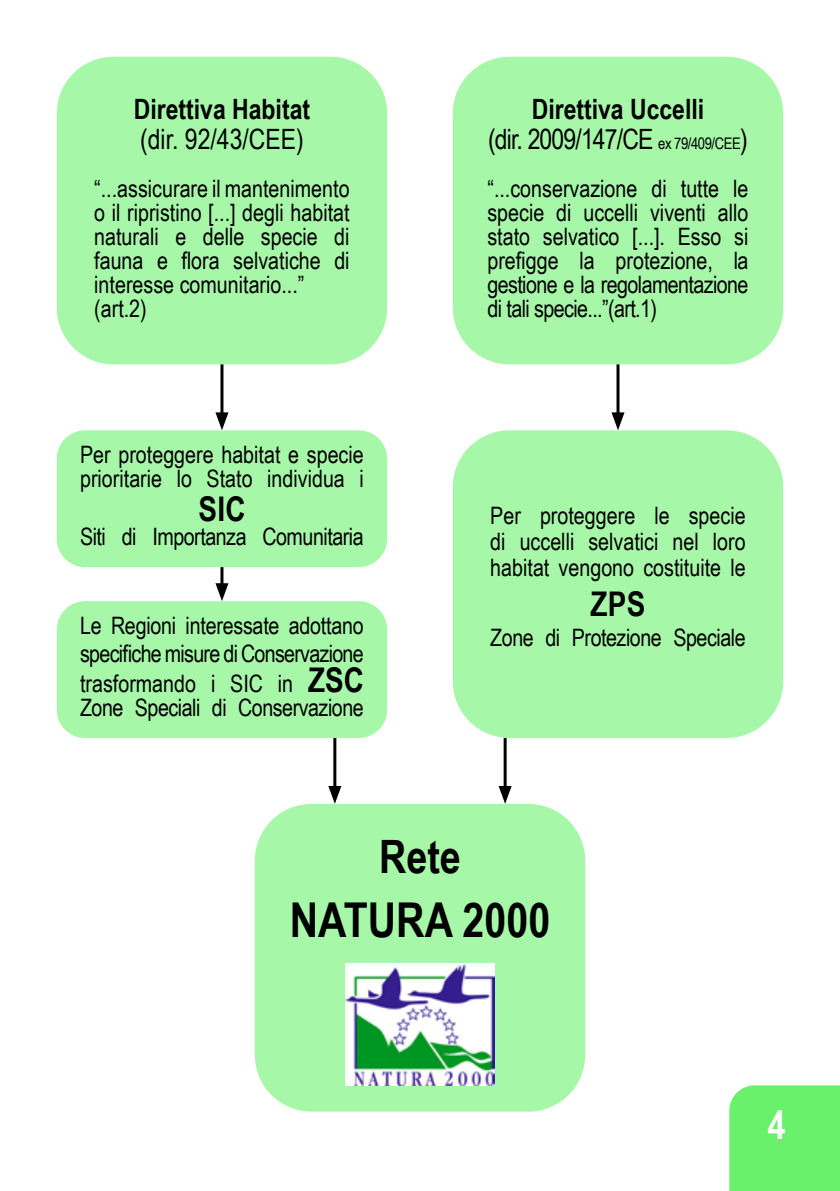
<style>
.page{position:relative;width:840px;height:1191px;background:#fff}
.page>*{position:absolute;margin:0;border:0;box-sizing:border-box;transform-origin:0 0}
.t1{font:700 48px "Arial Narrow";color:#000}
.t2{font:700 46px "Arial Narrow";color:#000}
.t3{font:700 40px "Arial Narrow";color:#fff}
.t4{font:700 34px "Arial Narrow";letter-spacing:.01em;color:#000}
.t5{font:28px/30px "Arial Narrow";letter-spacing:-.03em;color:#000;text-align:center}
.t6{font:700 28px "Arial Narrow";color:#000}
.t7{font:28px "Arial Narrow";color:#000}
.t8{font:24px/24px "Arial Narrow";color:#000;text-align:justify}
.t9{font:24px "Arial Narrow";letter-spacing:-.02em;color:#000}
.s1{font-weight:700;font-size:34px}
.s2{font-weight:700}
.s3{font-size:16px}
</style>
<div class="page">
<div style="left:729px;top:1085px;width:110px;height:106px;background:#69f16c"></div>
<div style="left:57px;top:57px;width:330px;height:307px;background:#a7f7a9;border-radius:57px"></div>
<div style="left:452px;top:57px;width:330px;height:307px;background:#a7f7a9;border-radius:57px"></div>
<div style="left:452px;top:430px;width:330px;height:308px;background:#a7f7a9;border-radius:57px"></div>
<div style="left:254px;top:804px;width:331px;height:307px;background:#a7f7a9;border-radius:57px"></div>
<img style="left:345px;top:964px;width:149px;height:121px">
<div style="left:57px;top:430px;width:330px;height:137px;background:#a7f7a9;border-radius:28px"></div>
<div style="left:57px;top:601px;width:330px;height:137px;background:#a7f7a9;border-radius:28px"></div>
<hr style="left:220px;top:364px;width:3px;height:54px;background:#000">
<svg style="left:215px;top:412px;width:13px;height:18px"></svg>
<hr style="left:616px;top:364px;width:3px;height:54px;background:#000">
<svg style="left:611px;top:412px;width:13px;height:18px"></svg>
<hr style="left:220px;top:567px;width:3px;height:22px;background:#000">
<svg style="left:215px;top:583px;width:13px;height:18px"></svg>
<hr style="left:333px;top:738px;width:3px;height:53px;background:#000">
<svg style="left:328px;top:786px;width:13px;height:18px"></svg>
<hr style="left:503px;top:738px;width:3px;height:53px;background:#000">
<svg style="left:498px;top:786px;width:13px;height:18px"></svg>
<p class="t6" style="left:134px;top:87px;width:178px">Direttiva Habitat</p>
<p class="t7" style="left:140px;top:118px;width:165px">(dir. 92/43/CEE)</p>
<p class="t8" style="left:94px;top:175px;width:257px;text-align:left">“...assicurare il mantenimento o il ripristino [...] degli habitat naturali e delle specie di fauna e flora selvatiche di interesse comunitario...” (art.2)</p>
<p class="t8" style="left:80px;top:441px;width:285px">Per proteggere habitat e specie prioritarie lo Stato individua i</p>
<h3 class="t4" style="left:198px;top:483px;width:49px">SIC</h3>
<p class="t9" style="left:80px;top:519px;width:285px">Siti di Importanza Comunitaria</p>
<p class="t8" style="left:80px;top:610px;width:285px;line-height:29px">Le Regioni interessate adottano specifiche misure di Conservazione trasformando i SIC in <span class="s1">ZSC</span></p>
<p class="t9" style="left:80px;top:689px;width:285px">Zone Speciali di Conservazione</p>
<p class="t5" style="left:488px;top:93px;width:261px"><span class="s2">Direttiva Uccelli<br></span>(dir. 2009/147/CE <span class="s3">ex 79/409/CEE</span>)</p>
<p class="t8" style="left:487px;top:175px;width:262px">“...conservazione di tutte le specie di uccelli viventi allo stato selvatico [...]. Esso si prefigge la protezione, la gestione e la regolamentazione di tali specie...”(art.1)</p>
<p class="t8" style="left:490px;top:501px;width:257px;line-height:26px">Per proteggere le specie di uccelli selvatici nel loro habitat vengono costituite le</p>
<h3 class="t4" style="left:590px;top:578px;width:56px">ZPS</h3>
<p class="t9" style="left:490px;top:620px;width:257px">Zone di Protezione Speciale</p>
<h2 class="t2" style="left:379px;top:822px;width:83px">Rete</h2>
<h1 class="t1" style="left:289px;top:884px;width:262px">NATURA 2000</h1>
<h3 class="t3" style="left:767px;top:1095px;width:20px">4</h3>
</div>
